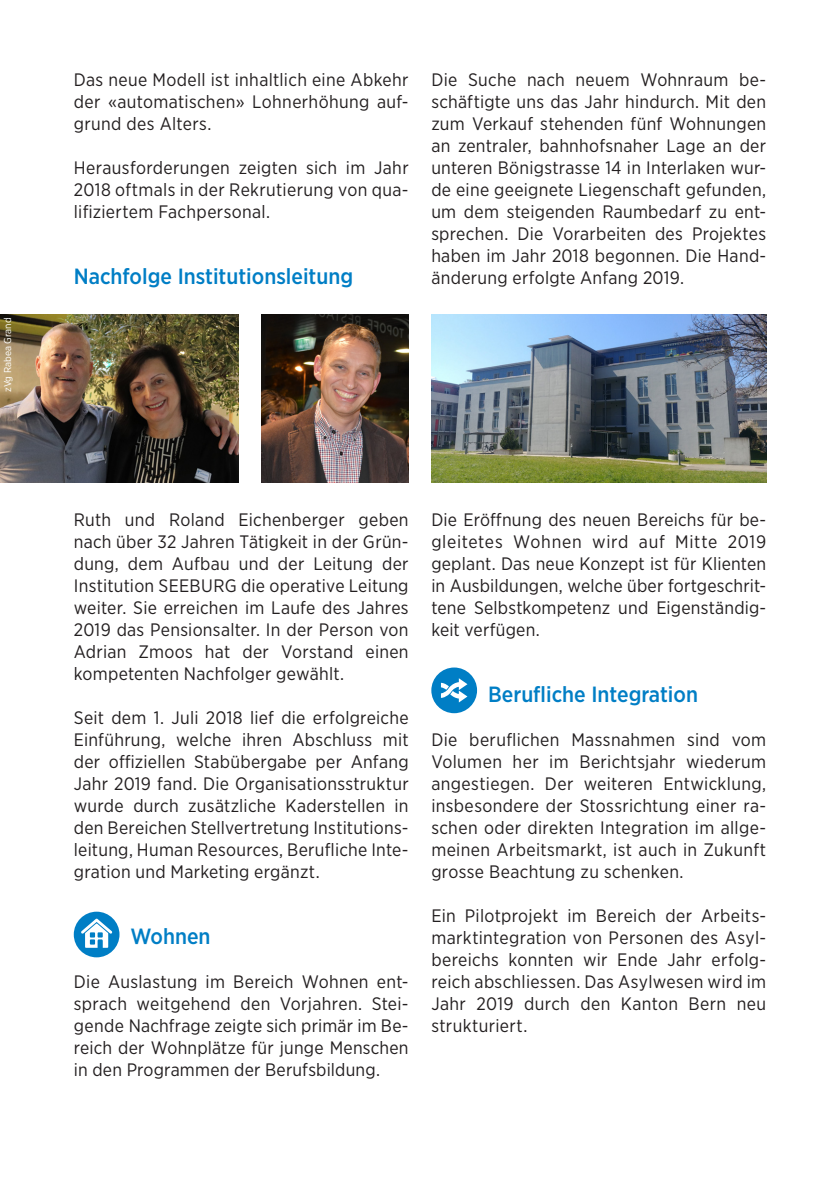
<style>
.page{position:relative;width:840px;height:1191px;background:#fff}
.page>*{position:absolute;margin:0;border:0;box-sizing:border-box;transform-origin:0 0}
.t1{font:500 22px "Gotham Narrow";color:#007ec5}
.t2{font:18px/22px "Gotham Narrow";letter-spacing:.015em;color:#231f20;text-align:justify}
.t3{font:10px "Gotham Narrow";color:#fff}
</style>
<div class="page">
<img style="left:261px;top:314px;width:147px;height:168px">
<img style="left:0;top:314px;width:238px;height:168px">
<img style="left:431px;top:314px;width:334px;height:168px">
<div style="left:74px;top:911px;width:45px;height:46px;background:#007ec5;border-radius:50%"></div>
<svg style="left:81px;top:918px;width:31px;height:29px"></svg>
<div style="left:431px;top:667px;width:46px;height:46px;background:#007ec5;border-radius:50%"></div>
<svg style="left:440px;top:678px;width:27px;height:24px"></svg>
<p class="t3" style="left:1px;top:392px;width:76px;rotate:-90deg">zVg Rabea Grand</p>
<p class="t2" style="left:74px;top:68px;width:336px">Das neue Modell ist inhaltlich eine Abkehr der «automatischen» Lohnerhöhung auf&shy;grund des Alters.</p>
<p class="t2" style="left:74px;top:156px;width:336px">Herausforderungen zeigten sich im Jahr 2018 oftmals in der Rekrutierung von qua&shy;lifiziertem Fachpersonal.</p>
<p class="t1" style="left:74px;top:262px;width:281px">Nachfolge Institutionsleitung</p>
<p class="t2" style="left:431px;top:68px;width:336px">Die Suche nach neuem Wohnraum be&shy;schäftigte uns das Jahr hindurch. Mit den zum Verkauf stehenden fünf Wohnungen an zentraler, bahnhofsnaher Lage an der unteren Bönigstrasse 14 in Interlaken wur&shy;de eine geeignete Liegenschaft gefunden, um dem steigenden Raumbedarf zu ent&shy;sprechen. Die Vorarbeiten des Projektes haben im Jahr 2018 begonnen. Die Hand&shy;änderung erfolgte Anfang 2019.</p>
<p class="t2" style="left:74px;top:508px;width:336px">Ruth und Roland Eichenberger geben nach über 32 Jahren Tätigkeit in der Grün&shy;dung, dem Aufbau und der Leitung der Institution SEEBURG die operative Leitung weiter. Sie erreichen im Laufe des Jahres 2019 das Pensionsalter. In der Person von Adrian Zmoos hat der Vorstand einen kompetenten Nachfolger gewählt.</p>
<p class="t2" style="left:74px;top:706px;width:336px">Seit dem 1. Juli 2018 lief die erfolgreiche Einführung, welche ihren Abschluss mit der offiziellen Stabübergabe per Anfang Jahr 2019 fand. Die Organisationsstruktur wurde durch zusätzliche Kaderstellen in den Bereichen Stellvertretung Institutions&shy;leitung, Human Resources, Berufliche Inte&shy;gration und Marketing ergänzt.</p>
<p class="t1" style="left:130px;top:922px;width:81px">Wohnen</p>
<p class="t2" style="left:74px;top:970px;width:336px">Die Auslastung im Bereich Wohnen ent&shy;sprach weitgehend den Vorjahren. Stei&shy;gende Nachfrage zeigte sich primär im Be&shy;reich der Wohnplätze für junge Menschen in den Programmen der Berufsbildung.</p>
<p class="t2" style="left:431px;top:508px;width:336px">Die Eröffnung des neuen Bereichs für be&shy;gleitetes Wohnen wird auf Mitte 2019 geplant. Das neue Konzept ist für Klienten in Ausbildungen, welche über fortgeschrit&shy;tene Selbstkompetenz und Eigenständig&shy;keit verfügen.</p>
<p class="t1" style="left:488px;top:680px;width:211px">Berufliche Integration</p>
<p class="t2" style="left:431px;top:728px;width:336px">Die beruflichen Massnahmen sind vom Volumen her im Berichtsjahr wiederum angestiegen. Der weiteren Entwicklung, insbesondere der Stossrichtung einer ra&shy;schen oder direkten Integration im allge&shy;meinen Arbeitsmarkt, ist auch in Zukunft grosse Beachtung zu schenken.</p>
<p class="t2" style="left:431px;top:904px;width:336px">Ein Pilotprojekt im Bereich der Arbeits&shy;marktintegration von Personen des Asyl&shy;bereichs konnten wir Ende Jahr erfolg&shy;reich abschliessen. Das Asylwesen wird im Jahr 2019 durch den Kanton Bern neu strukturiert.</p>
</div>
